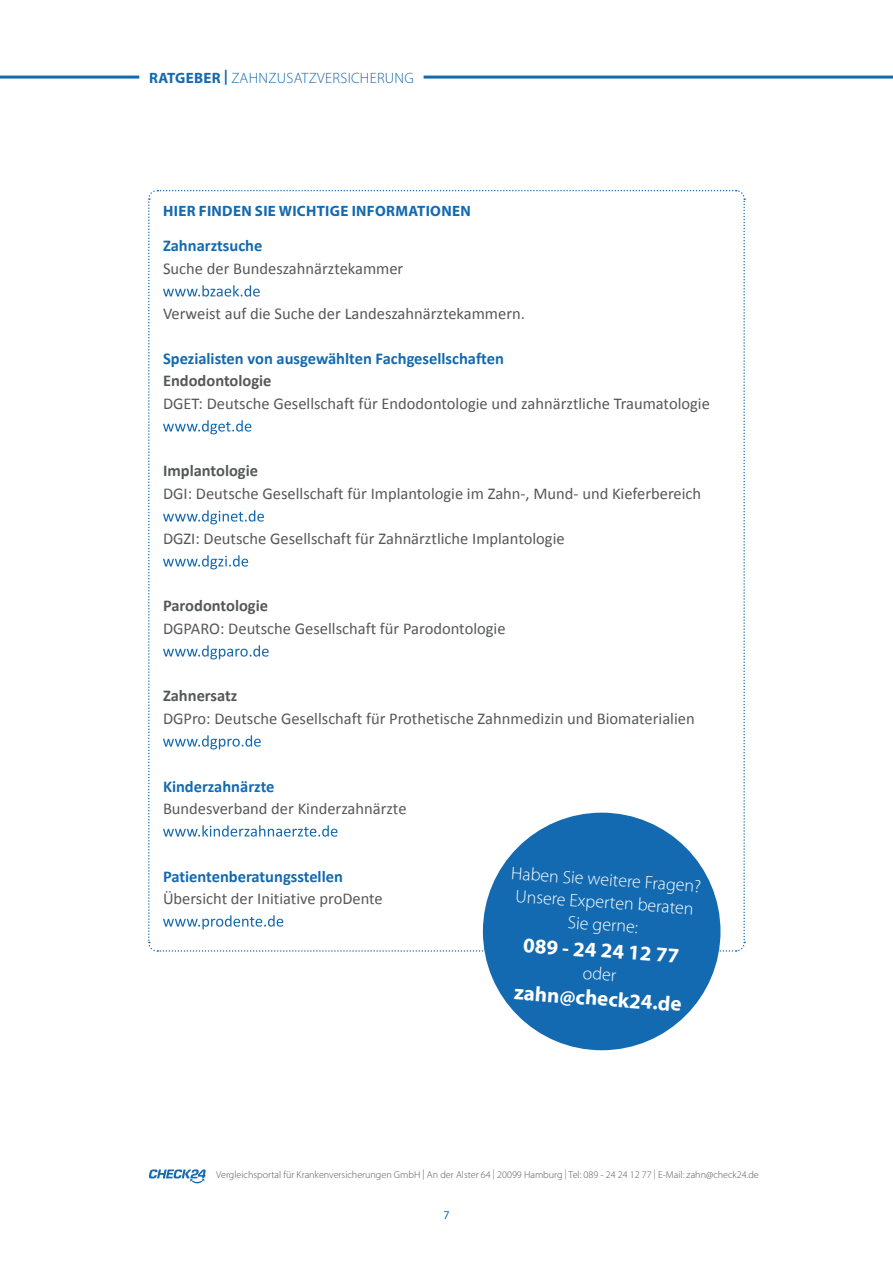
<style>
.page{position:relative;width:893px;height:1263px;background:#fff}
.page>*{position:absolute;margin:0;border:0;box-sizing:border-box;transform-origin:0 0}
.t1{font:700 21px "Myriad Pro";color:#fff}
.t2{font:300 18px/22.5px "Myriad Pro";color:#fff;text-align:center}
.t3{font:16.5px "Calibri";color:#555859}
.t4{font:700 16.5px "Calibri";color:#136ab0}
.t5{font:700 16.5px "Calibri";color:#555859}
.t6{font:700 15px "Myriad Pro";letter-spacing:.02em;color:#136ab0}
.t7{font:300 15px "Myriad Pro";letter-spacing:.02em;color:#136ab0}
.t8{font:12px "Myriad Pro";color:#136ab0}
.t9{font:300 10.2px "Myriad Pro";color:#555859}
.s1{font-weight:700}
</style>
<div class="page">
<hr style="left:0;top:76px;width:139px;height:3px;background:#136ab0">
<hr style="left:424px;top:76px;width:469px;height:3px;background:#136ab0">
<svg style="left:148px;top:189px;width:598px;height:763px"></svg>
<div style="left:483px;top:813px;width:237px;height:237px;background:#136ab0;border-radius:50%"></div>
<svg style="left:149px;top:1169px;width:57px;height:14px"></svg>
<p class="t7" style="left:149px;top:71px;width:266px"><span class="s1">RATGEBER |</span> ZAHNZUSATZVERSICHERUNG</p>
<p class="t6" style="left:163px;top:203px;width:309px">HIER FINDEN SIE WICHTIGE INFORMATIONEN</p>
<p class="t4" style="left:163px;top:240px;width:101px">Zahnarztsuche</p>
<p class="t3" style="left:163px;top:261px;width:242px">Suche der Bundeszahnärztekammer</p>
<p class="t3" style="left:163px;top:306px;width:363px">Verweist auf die Suche der Landeszahnärztekammern.</p>
<p class="t4" style="left:163px;top:353px;width:342px">Spezialisten von ausgewählten Fachgesellschaften</p>
<p class="t5" style="left:163px;top:375px;width:110px">Endodontologie</p>
<p class="t3" style="left:163px;top:396px;width:548px">DGET: Deutsche Gesellschaft für Endodontologie und zahnärztliche Traumatologie</p>
<p class="t5" style="left:163px;top:465px;width:97px">Implantologie</p>
<p class="t3" style="left:163px;top:486px;width:540px">DGI: Deutsche Gesellschaft für Implantologie im Zahn-, Mund- und Kieferbereich</p>
<p class="t3" style="left:163px;top:531px;width:403px">DGZI: Deutsche Gesellschaft für Zahnärztliche Implantologie</p>
<p class="t5" style="left:163px;top:600px;width:107px">Parodontologie</p>
<p class="t3" style="left:163px;top:621px;width:344px">DGPARO: Deutsche Gesellschaft für Parodontologie</p>
<p class="t5" style="left:163px;top:690px;width:76px">Zahnersatz</p>
<p class="t3" style="left:163px;top:711px;width:533px">DGPro: Deutsche Gesellschaft für Prothetische Zahnmedizin und Biomaterialien</p>
<p class="t4" style="left:163px;top:780px;width:113px">Kinderzahnärzte</p>
<p class="t3" style="left:163px;top:801px;width:245px">Bundesverband der Kinderzahnärzte</p>
<p class="t4" style="left:163px;top:870px;width:181px">Patientenberatungsstellen</p>
<p class="t3" style="left:163px;top:891px;width:221px">Übersicht der Initiative proDente</p>
<p class="t2" style="left:512px;top:863px;width:192px;rotate:4deg">Haben Sie weitere Fragen?<br>Unsere Experten beraten<br>Sie gerne:</p>
<p class="t1" style="left:524px;top:934px;width:158px;rotate:4deg">089 - 24 24 12 77</p>
<p class="t2" style="left:584px;top:962px;width:35px;rotate:4deg">oder</p>
<p class="t1" style="left:515px;top:982px;width:169px;rotate:4deg">zahn@check24.de</p>
<p class="t9" style="left:216px;top:1170px;width:544px">Vergleichsportal für Krankenversicherungen GmbH | An der Alster 64 | 20099 Hamburg | Tel: 089 - 24 24 12 77 | E-Mail: zahn@check24.de</p>
<p class="t8" style="left:443px;top:1209px;width:8px">7</p>
</div>
